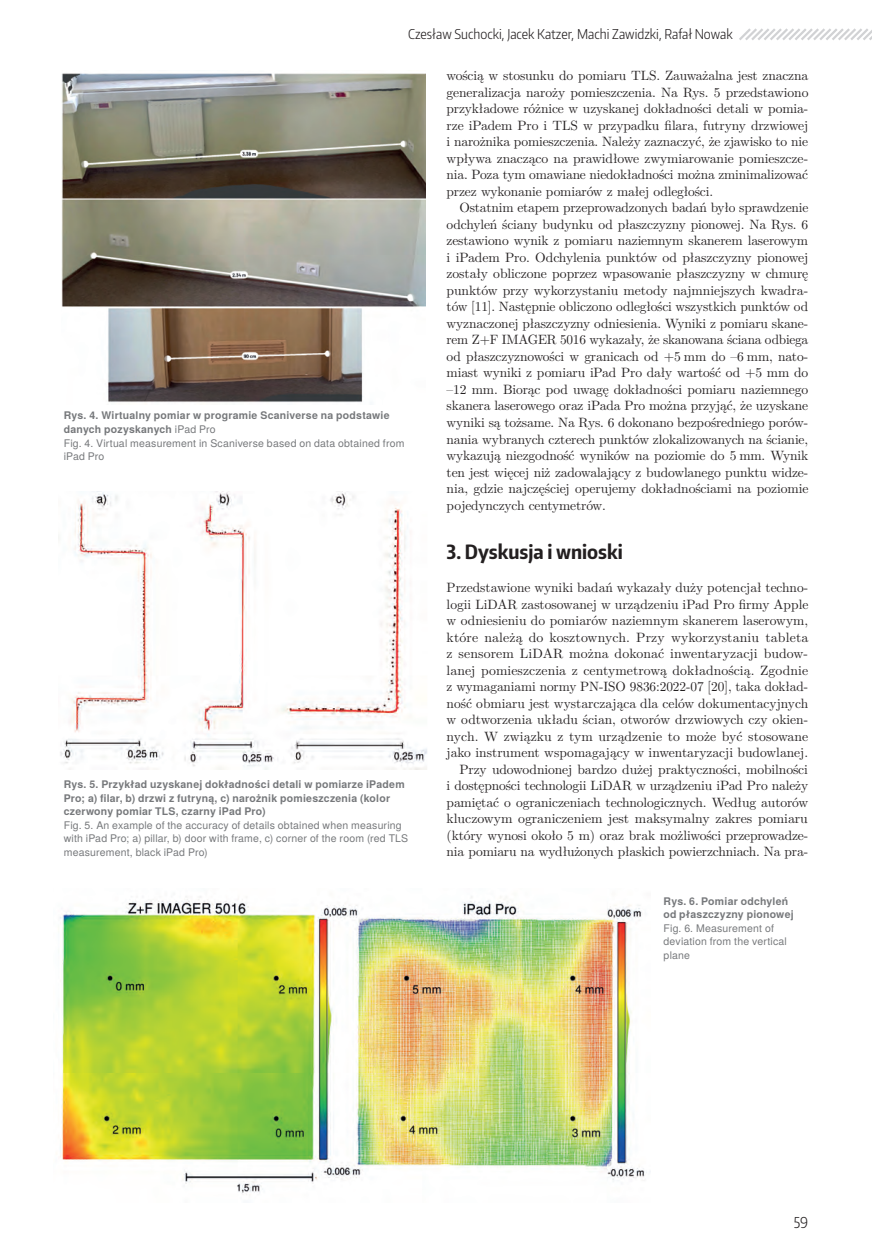
<style>
.page{position:relative;width:872px;height:1255px;background:#fff}
.page>*{position:absolute;margin:0;border:0;box-sizing:border-box;transform-origin:0 0}
.t1{font:700 19.5px "Encode Sans Condensed";color:#231f20}
.t2{font:300 15px "Encode Sans Condensed";color:#231f20}
.t3{font:13.5px/16.5px "LM Roman 10";letter-spacing:-.005em;color:#231f20;text-align:justify}
.t4{font:300 13.5px "Encode Sans Condensed";color:#231f20}
.t5{font:10.5px/13.5px "Te X Gyre Heros";letter-spacing:.015em;color:#76787b}
.t6{font:700 10.5px/13.5px "Te X Gyre Heros";letter-spacing:.02em;color:#76787b}
.s1{font-weight:700}
</style>
<div class="page">
<img style="left:62px;top:73px;width:363px;height:330px">
<img style="left:58px;top:491px;width:369px;height:278px">
<img style="left:60px;top:896px;width:587px;height:299px">
<svg style="left:739px;top:28px;width:133px;height:12px"></svg>
<p class="t4" style="left:408px;top:25px;width:326px">Czesław Suchocki, Jacek Katzer, Machi Zawidzki, Rafał Nowak</p>
<p class="t5" style="left:64px;top:408px;width:342px"><span class="s1">Rys. 4. Wirtualny pomiar w programie Scaniverse na podstawie danych pozyskanych</span> iPad Pro<br>Fig. 4. Virtual measurement in Scaniverse based on data obtained from iPad Pro</p>
<p class="t6" style="left:64px;top:777px;width:342px">Rys. 5. Przykład uzyskanej dokładności detali w pomiarze iPadem<br>Pro; a) filar, b) drzwi z futryną, c) narożnik pomieszczenia (kolor czerwony pomiar TLS, czarny iPad Pro)</p>
<p class="t5" style="left:64px;top:817px;width:346px">Fig. 5. An example of the accuracy of details obtained when measuring with iPad Pro; a) pillar, b) door with frame, c) corner of the room (red TLS measurement, black iPad Pro)</p>
<p class="t3" style="left:446px;top:66px;width:363px">wością w stosunku do pomiaru TLS. Zauważalna jest znaczna generalizacja naroży pomieszczenia. Na Rys. 5 przedstawiono przykładowe różnice w uzyskanej dokładności detali w pomia&shy;rze iPadem Pro i TLS w przypadku filara, futryny drzwiowej i narożnika pomieszczenia. Należy zaznaczyć, że zjawisko to nie wpływa znacząco na prawidłowe zwymiarowanie pomieszcze&shy;nia. Poza tym omawiane niedokładności można zminimalizować przez wykonanie pomiarów z małej odległości.</p>
<p class="t3" style="left:446px;top:198px;width:363px;text-indent:13px">Ostatnim etapem przeprowadzonych badań było sprawdzenie odchyleń ściany budynku od płaszczyzny pionowej. Na Rys. 6 zestawiono wynik z pomiaru naziemnym skanerem laserowym i iPadem Pro. Odchylenia punktów od płaszczyzny pionowej zostały obliczone poprzez wpasowanie płaszczyzny w chmurę punktów przy wykorzystaniu metody najmniejszych kwadra&shy;tów [11]. Następnie obliczono odległości wszystkich punktów od wyznaczonej płaszczyzny odniesienia. Wyniki z pomiaru skane&shy;rem Z+F IMAGER 5016 wykazały, że skanowana ściana odbiega od płaszczyznowości w granicach od +5 mm do –6 mm, nato&shy;miast wyniki z pomiaru iPad Pro dały wartość od +5 mm do –12 mm. Biorąc pod uwagę dokładności pomiaru naziemnego skanera laserowego oraz iPada Pro można przyjąć, że uzyskane wyniki są tożsame. Na Rys. 6 dokonano bezpośredniego porów&shy;nania wybranych czterech punktów zlokalizowanych na ścianie, wykazują niezgodność wyników na poziomie do 5 mm. Wynik ten jest więcej niż zadowalający z budowlanego punktu widze&shy;nia, gdzie najczęściej operujemy dokładnościami na poziomie pojedynczych centymetrów.</p>
<h1 class="t1" style="left:446px;top:539px;width:178px">3. Dyskusja i wnioski</h1>
<p class="t3" style="left:446px;top:578px;width:363px;text-align:right">Przedstawione wyniki badań wykazały duży potencjał techno&shy;logii LiDAR zastosowanej w urządzeniu iPad Pro firmy Apple w odniesieniu do pomiarów naziemnym skanerem laserowym, które należą do kosztownych. Przy wykorzystaniu tableta z sensorem LiDAR można dokonać inwentaryzacji budow&shy;lanej pomieszczenia z centymetrową dokładnością. Zgodnie z wymaganiami normy PN-ISO 9836:2022-07 [20], taka dokład&shy;ność obmiaru jest wystarczająca dla celów dokumentacyjnych w odtworzenia układu ścian, otworów drzwiowych czy okien&shy;nych. W związku z tym urządzenie to może być stosowane jako instrument wspomagający w inwentaryzacji budowlanej.<br>Przy udowodnionej bardzo dużej praktyczności, mobilności<br>i dostępności technologii LiDAR w urządzeniu iPad Pro należy pamiętać o ograniczeniach technologicznych. Według autorów kluczowym ograniczeniem jest maksymalny zakres pomiaru (który wynosi około 5 m) oraz brak możliwości przeprowadze&shy;nia pomiaru na wydłużonych płaskich powierzchniach. Na pra-</p>
<p class="t6" style="left:663px;top:893px;width:132px">Rys. 6. Pomiar odchyleń od płaszczyzny pionowej</p>
<p class="t5" style="left:663px;top:920px;width:125px">Fig. 6. Measurement of deviation from the vertical plane</p>
<p class="t2" style="left:793px;top:1212px;width:16px">59</p>
</div>
